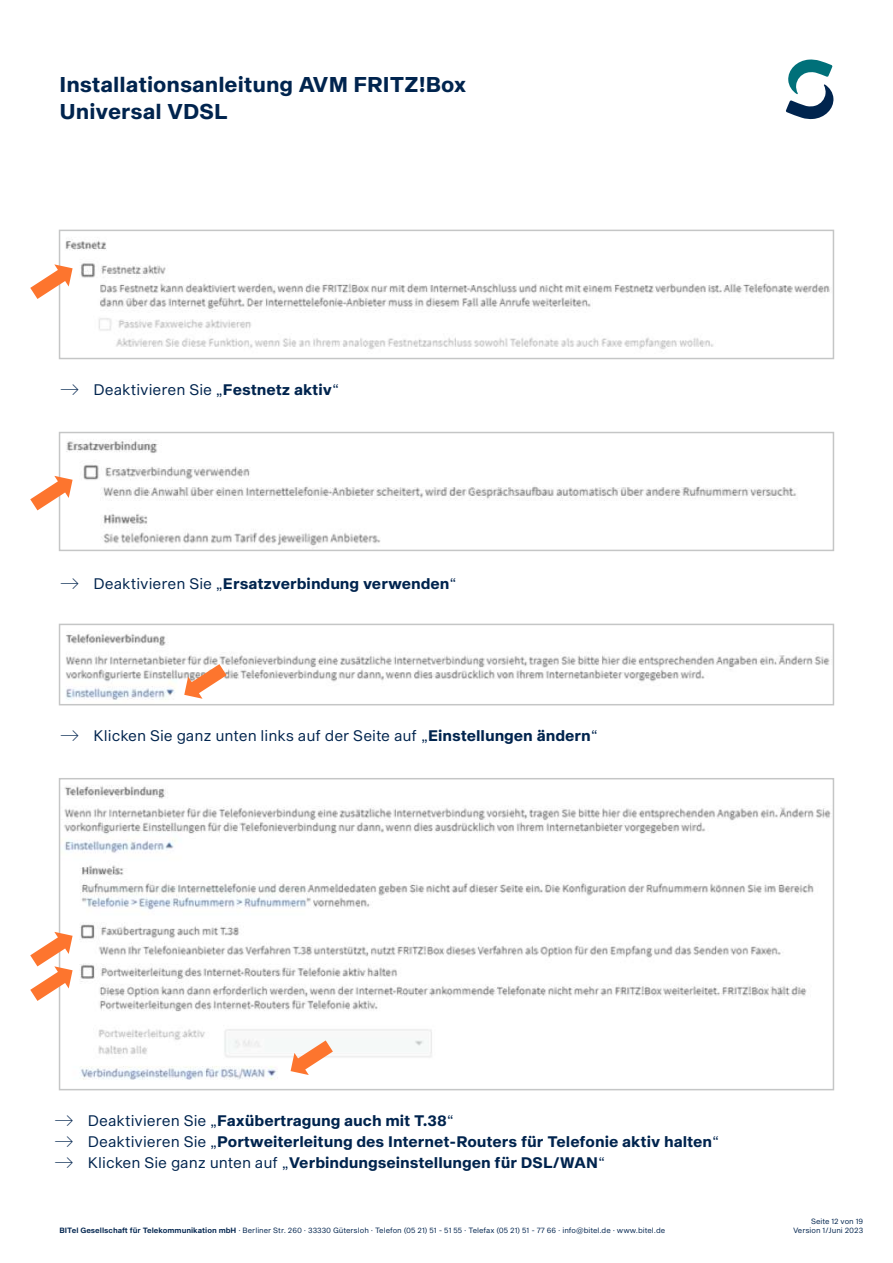
<style>
.page{position:relative;width:893px;height:1263px;background:#fff}
.page>*{position:absolute;margin:0;border:0;box-sizing:border-box;transform-origin:0 0}
.t1{font:700 21px/26.2px "S Sequel";color:#00244e}
.t2{font:700 15px/21px "S Sequel";color:#00244e}
.t3{font:15px "S Sequel";color:#00244e}
.t4{font:7.5px/9.3px "S Sequel";color:#00244e;text-align:right}
.s1{font-weight:700}
.s2{font-weight:400}
.s3{font-family:"S Sequel Semi"}
</style>
<div class="page">
<svg style="left:786px;top:59px;width:48px;height:60px"></svg>
<img style="left:65px;top:239px;width:765px;height:111px">
<div style="left:59px;top:230px;width:775px;height:129px;border:2px solid #c5c6c6"></div>
<img style="left:66px;top:439px;width:730px;height:107px">
<div style="left:59px;top:432px;width:775px;height:119px;border:2px solid #c5c6c6"></div>
<img style="left:66px;top:633px;width:764px;height:67px">
<div style="left:59px;top:624px;width:775px;height:81px;border:2px solid #c5c6c6"></div>
<img style="left:64px;top:785px;width:767px;height:295px">
<div style="left:59px;top:778px;width:775px;height:312px;border:2px solid #c5c6c6"></div>
<svg style="left:30px;top:264px;width:43px;height:35px"></svg>
<svg style="left:30px;top:476px;width:43px;height:34px"></svg>
<svg style="left:30px;top:932px;width:43px;height:69px"></svg>
<svg style="left:184px;top:664px;width:43px;height:35px"></svg>
<svg style="left:291px;top:1040px;width:42px;height:35px"></svg>
<h1 class="t1" style="left:60px;top:73px;width:408px">Installationsanleitung AVM FRITZ!Box<br>Universal VDSL</h1>
<p class="t3" style="left:94px;top:379px;width:247px">Deaktivieren Sie „<span class="s1">Festnetz aktiv</span>“</p>
<p class="t2" style="left:94px;top:573px;width:365px"><span class="s2">Deaktivieren Sie „</span>Ersatzverbindung verwenden<span class="s2">“</span></p>
<p class="t3" style="left:94px;top:725px;width:506px">Klicken Sie ganz unten links auf der Seite auf „<span class="s1">Einstellungen ändern</span>“</p>
<p class="t2" style="left:88px;top:1111px;width:633px"><span class="s2">Deaktivieren Sie „</span>Faxübertragung auch mit T.38<span class="s2">“<br>Deaktivieren Sie „</span>Portweiterleitung des Internet-Routers für Telefonie aktiv halten<span class="s2">“<br>Klicken Sie ganz unten auf „</span>Verbindungseinstellungen für DSL/WAN<span class="s2">“</span></p>
<p class="t4" style="left:60px;top:1226px;width:607px"><span class="s3">BITel Gesellschaft für Telekommunikation mbH</span> · Berliner Str. 260 · 33330 Gütersloh · Telefon (05 21) 51 - 51 55 · Telefax (05 21) 51 - 77 66 · info@bitel.de · www.bitel.de</p>
<p class="t4" style="left:793px;top:1217px;width:72px">Seite 12 von 19<br>Version 1/Juni 2023</p>
</div>
